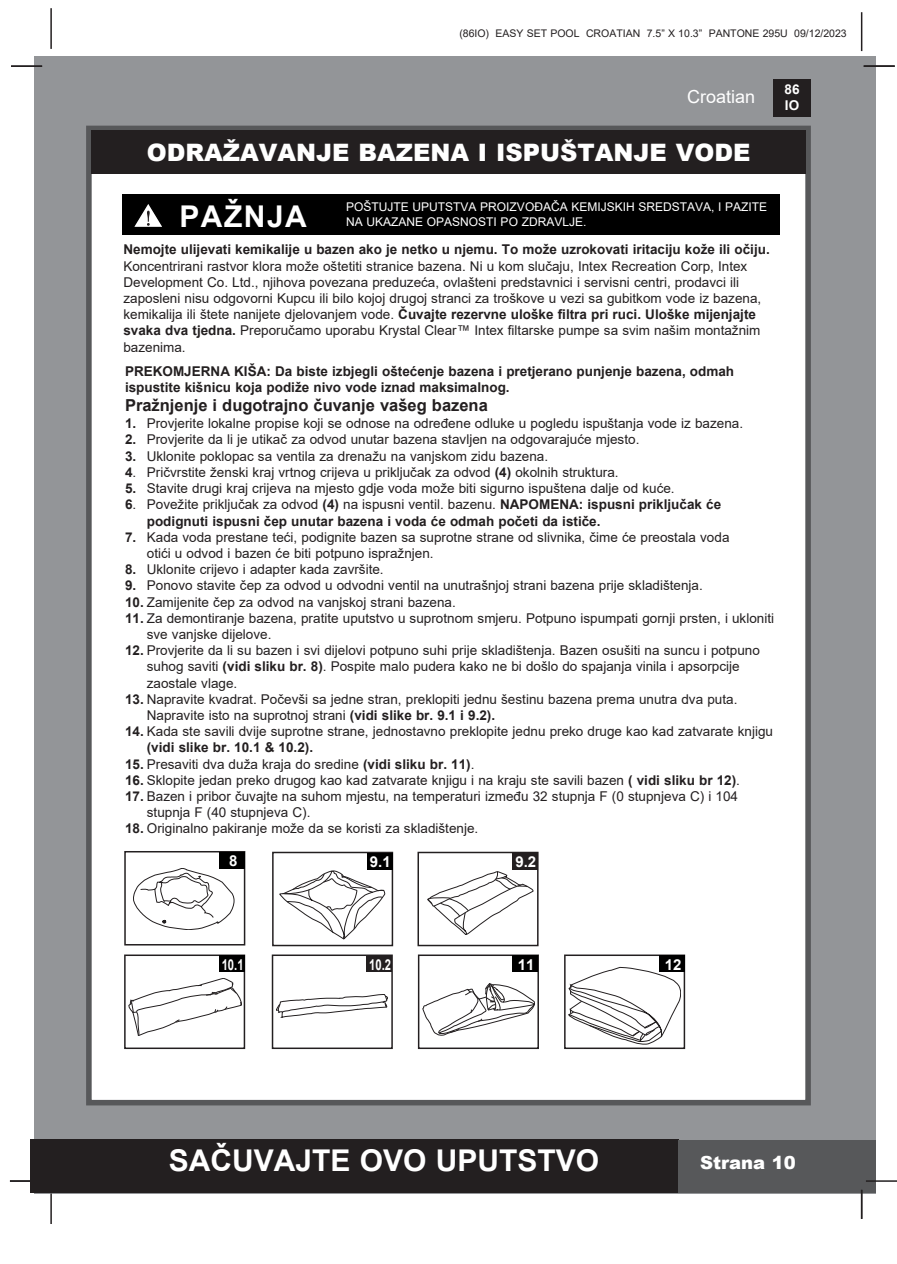
<style>
.page{position:relative;width:897px;height:1264px;background:#fff}
.page>*{position:absolute;margin:0;border:0;box-sizing:border-box;transform-origin:0 0}
.t1{font:700 30px "Arial";color:#fff}
.t2{font:900 24px "Arial";color:#fff}
.t3{font:18px "Arial";color:#fff}
.t4{font:900 18px "Arial";color:#fff}
.t5{font:700 16.5px "Arial";color:#231f20}
.t6{font:700 15px "Arial";color:#fff}
.t7{font:700 15px "Arial";color:#fff;scale:.75 1}
.t8{font:13.5px/16.2px "Arial";color:#231f20}
.t9{font:700 13.5px "Arial";color:#231f20}
.t10{font:700 13.5px/16.2px "Arial";color:#fff}
.t11{font:12px "Arial";color:#fff}
.t12{font:10.5px "Arial";color:#231f20}
.s1{font-weight:700}
.s2{font-weight:400}
</style>
<div class="page">
<div style="left:34px;top:56px;width:841px;height:1137px;background:#939598"></div>
<div style="left:773px;top:79px;width:37px;height:38px;background:#231f20"></div>
<hr style="left:50px;top:8px;width:2px;height:41px;background:#231f20">
<hr style="left:860px;top:12px;width:2px;height:39px;background:#231f20">
<div style="left:30px;top:1140px;width:648px;height:53px;background:#231f20"></div>
<div style="left:678px;top:1140px;width:197px;height:53px;background:#57585a"></div>
<hr style="left:865px;top:1180px;width:31px;height:1px;background:#231f20">
<hr style="left:50px;top:1193px;width:2px;height:31px;background:#231f20">
<div style="left:86px;top:126px;width:724px;height:979px;background:#fff;border:6px solid #57585a"></div>
<div style="left:91px;top:130px;width:715px;height:44px;background:#231f20"></div>
<hr style="left:863px;top:65px;width:31px;height:2px;background:#231f20">
<hr style="left:860px;top:1189px;width:2px;height:30px;background:#231f20">
<hr style="left:10px;top:1180px;width:31px;height:1px;background:#231f20">
<hr style="left:11px;top:65px;width:31px;height:2px;background:#231f20">
<div style="left:122px;top:194px;width:657px;height:40px;background:#000"></div>
<svg style="left:129px;top:978px;width:113px;height:58px"></svg>
<div style="left:124px;top:954px;width:121px;height:95px;border:2px solid #231f20"></div>
<div style="left:219px;top:955px;width:25px;height:17px;background:#000"></div>
<svg style="left:133px;top:868px;width:101px;height:62px"></svg>
<div style="left:124px;top:851px;width:121px;height:94px;border:2px solid #231f20"></div>
<div style="left:219px;top:852px;width:25px;height:16px;background:#000"></div>
<svg style="left:280px;top:870px;width:105px;height:69px"></svg>
<div style="left:272px;top:851px;width:121px;height:95px;border:2px solid #231f20"></div>
<div style="left:367px;top:852px;width:25px;height:17px;background:#000"></div>
<svg style="left:427px;top:871px;width:106px;height:64px"></svg>
<div style="left:417px;top:851px;width:121px;height:95px;border:2px solid #231f20"></div>
<div style="left:512px;top:852px;width:25px;height:17px;background:#231f20"></div>
<svg style="left:276px;top:994px;width:112px;height:23px"></svg>
<div style="left:272px;top:954px;width:121px;height:95px;border:2px solid #231f20"></div>
<div style="left:366px;top:955px;width:26px;height:17px;background:#231f20"></div>
<svg style="left:422px;top:983px;width:113px;height:52px"></svg>
<div style="left:418px;top:954px;width:121px;height:95px;border:2px solid #231f20"></div>
<div style="left:512px;top:955px;width:26px;height:17px;background:#000"></div>
<svg style="left:568px;top:967px;width:112px;height:77px"></svg>
<div style="left:564px;top:954px;width:121px;height:95px;border:2px solid #231f20"></div>
<div style="left:658px;top:955px;width:26px;height:17px;background:#000"></div>
<svg style="left:134px;top:204px;width:28px;height:23px"></svg>
<p class="t12" style="left:459px;top:26px;width:389px">(86IO) EASY SET POOL CROATIAN 7.5” X 10.3” PANTONE 295U 09/12/2023</p>
<h3 class="t3" style="left:687px;top:84px;width:70px">Croatian</h3>
<p class="t2" style="left:147px;top:135px;width:605px">ODRAŽAVANJE BAZENA I ISPUŠTANJE VODE</p>
<p class="t10" style="left:784px;top:81px;width:17px">86<br>IO</p>
<p class="t1" style="left:179px;top:196px;width:129px">PAŽNJA</p>
<p class="t11" style="left:346px;top:199px;width:422px">POŠTUJTE UPUTSTVA PROIZVOĐAČA KEMIJSKIH SREDSTAVA, I PAZITE</p>
<p class="t11" style="left:346px;top:213px;width:242px">NA UKAZANE OPASNOSTI PO ZDRAVLJE.</p>
<p class="t8" style="left:123px;top:241px;width:647px"><span class="s1">Nemojte ulijevati kemikalije u bazen ako je netko u njemu. To može uzrokovati iritaciju kože ili očiju.<br></span>Koncentrirani rastvor klora može oštetiti stranice bazena. Ni u kom slučaju, Intex Recreation Corp, Intex</p>
<p class="t8" style="left:123px;top:274px;width:617px">Development Co. Ltd., njihova povezana preduzeća, ovlašteni predstavnici i servisni centri, prodavci ili</p>
<p class="t8" style="left:123px;top:290px;width:639px">zaposleni nisu odgovorni Kupcu ili bilo kojoj drugoj stranci za troškove u vezi sa gubitkom vode iz bazena,</p>
<p class="t9" style="left:123px;top:305px;width:634px"><span class="s2">kemikalija ili štete nanijete djelovanjem vode.</span> Čuvajte rezervne uloške filtra pri ruci. Uloške mijenjajte</p>
<p class="t8" style="left:123px;top:322px;width:638px"><span class="s1">svaka dva tjedna.</span> Preporučamo uporabu Krystal Clear™ Intex filtarske pumpe sa svim našim montažnim</p>
<p class="t8" style="left:123px;top:338px;width:64px">bazenima.</p>
<p class="t9" style="left:125px;top:362px;width:610px">PREKOMJERNA KIŠA: Da biste izbjegli oštećenje bazena i pretjerano punjenje bazena, odmah</p>
<p class="t9" style="left:125px;top:378px;width:386px">ispustite kišnicu koja podiže nivo vode iznad maksimalnog.</p>
<p class="t5" style="left:125px;top:393px;width:364px">Pražnjenje i dugotrajno čuvanje vašeg bazena</p>
<p class="t8" style="left:125px;top:415px;width:619px"><span class="s1">1.</span> Provjerite lokalne propise koji se odnose na određene odluke u pogledu ispuštanja vode iz bazena.</p>
<p class="t8" style="left:125px;top:431px;width:516px"><span class="s1">2.</span> Provjerite da li je utikač za odvod unutar bazena stavljen na odgovarajuće mjesto.</p>
<p class="t8" style="left:125px;top:448px;width:424px"><span class="s1">3.</span> Uklonite poklopac sa ventila za drenažu na vanjskom zidu bazena.</p>
<p class="t8" style="left:125px;top:464px;width:495px"><span class="s1">4</span>. Pričvrstite ženski kraj vrtnog crijeva u priključak za odvod <span class="s1">(4)</span> okolnih struktura.</p>
<p class="t8" style="left:125px;top:480px;width:551px"><span class="s1">5.</span> Stavite drugi kraj crijeva na mjesto gdje voda može biti sigurno ispuštena dalje od kuće.</p>
<p class="t8" style="left:125px;top:496px;width:597px"><span class="s1">6</span>. Povežite priključak za odvod <span class="s1">(4)</span> na ispusni ventil. bazenu. <span class="s1">NAPOMENA: ispusni priključak će</span></p>
<p class="t9" style="left:147px;top:511px;width:455px">podignuti ispusni čep unutar bazena i voda će odmah početi da ističe.</p>
<p class="t8" style="left:125px;top:529px;width:606px"><span class="s1">7.</span> Kada voda prestane teći, podignite bazen sa suprotne strane od slivnika, čime će preostala voda</p>
<p class="t8" style="left:147px;top:545px;width:288px">otići u odvod i bazen će biti potpuno ispražnjen.</p>
<p class="t8" style="left:125px;top:561px;width:260px"><span class="s1">8.</span> Uklonite crijevo i adapter kada završite.</p>
<p class="t8" style="left:125px;top:577px;width:579px"><span class="s1">9.</span> Ponovo stavite čep za odvod u odvodni ventil na unutrašnjoj strani bazena prije skladištenja.</p>
<p class="t8" style="left:125px;top:593px;width:332px"><span class="s1">10.</span> Zamijenite čep za odvod na vanjskoj strani bazena.</p>
<p class="t8" style="left:125px;top:610px;width:650px"><span class="s1">11.</span> Za demontiranje bazena, pratite uputstvo u suprotnom smjeru. Potpuno ispumpati gornji prsten, i ukloniti</p>
<p class="t8" style="left:147px;top:626px;width:126px">sve vanjske dijelove.</p>
<p class="t8" style="left:125px;top:642px;width:636px"><span class="s1">12.</span> Provjerite da li su bazen i svi dijelovi potpuno suhi prije skladištenja. Bazen osušiti na suncu i potpuno</p>
<p class="t8" style="left:147px;top:658px;width:594px">suhog saviti <span class="s1">(vidi sliku br. 8)</span>. Pospite malo pudera kako ne bi došlo do spajanja vinila i apsorpcije</p>
<p class="t8" style="left:147px;top:674px;width:92px">zaostale vlage.</p>
<p class="t8" style="left:125px;top:691px;width:613px"><span class="s1">13.</span> Napravite kvadrat. Počevši sa jedne stran, preklopiti jednu šestinu bazena prema unutra dva puta.</p>
<p class="t8" style="left:147px;top:707px;width:350px">Napravite isto na suprotnoj strani <span class="s1">(vidi slike br. 9.1 i 9.2).</span></p>
<p class="t8" style="left:125px;top:723px;width:649px"><span class="s1">14.</span> Kada ste savili dvije suprotne strane, jednostavno preklopite jednu preko druge kao kad zatvarate knjigu</p>
<p class="t9" style="left:147px;top:738px;width:168px">(vidi slike br. 10.1 &amp; 10.2).</p>
<p class="t8" style="left:125px;top:755px;width:351px"><span class="s1">15.</span> Presaviti dva duža kraja do sredine <span class="s1">(vidi sliku br. 11)</span>.</p>
<p class="t8" style="left:125px;top:772px;width:616px"><span class="s1">16.</span> Sklopite jedan preko drugog kao kad zatvarate knjigu i na kraju ste savili bazen <span class="s1">( vidi sliku br 12)</span>.</p>
<p class="t8" style="left:125px;top:788px;width:614px"><span class="s1">17.</span> Bazen i pribor čuvajte na suhom mjestu, na temperaturi između 32 stupnja F (0 stupnjeva C) i 104</p>
<p class="t8" style="left:147px;top:804px;width:165px">stupnja F (40 stupnjeva C).</p>
<p class="t8" style="left:125px;top:820px;width:355px"><span class="s1">18.</span> Originalno pakiranje može da se koristi za skladištenje.</p>
<p class="t6" style="left:229px;top:850px;width:10px">8</p>
<p class="t6" style="left:370px;top:851px;width:22px">9.1</p>
<p class="t6" style="left:515px;top:851px;width:22px">9.2</p>
<p class="t7" style="left:222px;top:953px;width:31px">10.1</p>
<p class="t7" style="left:369px;top:953px;width:31px">10.2</p>
<p class="t6" style="left:518px;top:953px;width:18px">11</p>
<p class="t6" style="left:664px;top:953px;width:18px">12</p>
<h1 class="t1" style="left:169px;top:1139px;width:432px">SAČUVAJTE OVO UPUTSTVO</h1>
<h3 class="t4" style="left:700px;top:1149px;width:97px">Strana 10</h3>
</div>
